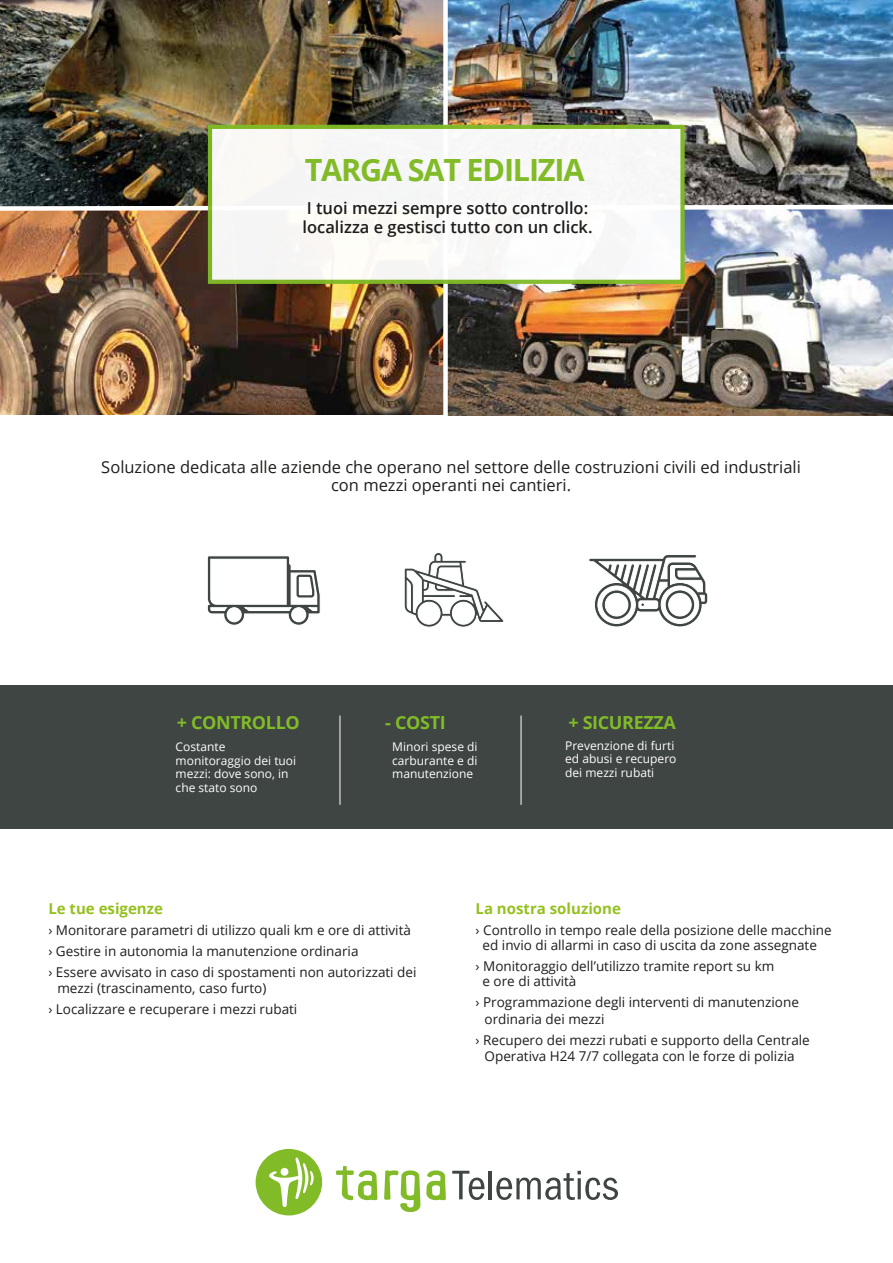
<style>
.page{position:relative;width:893px;height:1263px;background:#fff}
.page>*{position:absolute;margin:0;border:0;box-sizing:border-box;transform-origin:0 0}
.t1{font:700 30.6px "Open Sans";letter-spacing:-.04em;color:#81bb27}
.t2{font:700 18px "Open Sans";letter-spacing:-.02em;color:#81bb27}
.t3{font:16.5px/18px "Open Sans";color:#1d1d1b;text-align:center}
.t4{font:600 16.5px/19.8px "Open Sans";color:#1d1d1b}
.t5{font:700 15px "Open Sans";color:#95c11f}
.t6{font:13.5px/21px "Open Sans";color:#1d1d1b}
.t7{font:12px/13.5px "Open Sans";color:#fff}
</style>
<div class="page">
<img style="left:0;top:213px;width:443px;height:201px">
<img style="left:0;top:0;width:893px;height:202px">
<img style="left:448px;top:213px;width:445px;height:202px">
<div style="left:443px;top:0;width:5px;height:426px;background:#fff"></div>
<img style="left:0;top:202px;width:893px;height:11px">
<div style="left:0;top:685px;width:893px;height:143px;background:#3e4543"></div>
<hr style="left:340px;top:715px;width:1px;height:90px;background:#fff">
<hr style="left:521px;top:715px;width:1px;height:90px;background:#fff">
<div style="left:208px;top:125px;width:477px;height:159px;background:#f8f8f7;border:4px solid #81bb27"></div>
<svg style="left:452px;top:1171px;width:32px;height:29px"></svg>
<hr style="left:489px;top:1171px;width:3px;height:28px;background:#3e4543">
<svg style="left:496px;top:1171px;width:122px;height:29px"></svg>
<svg style="left:336px;top:1166px;width:110px;height:46px"></svg>
<svg style="left:256px;top:1149px;width:66px;height:66px"></svg>
<svg style="left:404px;top:553px;width:100px;height:74px"></svg>
<svg style="left:589px;top:554px;width:119px;height:73px"></svg>
<svg style="left:207px;top:556px;width:113px;height:69px"></svg>
<h1 class="t1" style="left:305px;top:148px;width:281px">TARGA SAT EDILIZIA</h1>
<p class="t4" style="left:303px;top:197px;width:292px">I tuoi mezzi sempre sotto controllo: localizza e gestisci tutto con un click.</p>
<p class="t3" style="left:101px;top:458px;width:701px">Soluzione dedicata alle aziende che operano nel settore delle costruzioni civili ed industriali con mezzi operanti nei cantieri.</p>
<h2 class="t2" style="left:177px;top:710px;width:125px">+ CONTROLLO</h2>
<h2 class="t2" style="left:568px;top:710px;width:109px">+ SICUREZZA</h2>
<p class="t7" style="left:565px;top:738px;width:113px">Prevenzione di furti ed abusi e recupero dei mezzi rubati</p>
<h2 class="t2" style="left:385px;top:710px;width:62px">- COSTI</h2>
<p class="t7" style="left:176px;top:740px;width:122px">Costante monitoraggio dei tuoi mezzi: dove sono, in che stato sono</p>
<p class="t7" style="left:392px;top:740px;width:87px;text-align:justify">Minori spese di carburante e di manutenzione</p>
<p class="t5" style="left:48px;top:897px;width:116px">Le tue esigenze</p>
<p class="t6" style="left:48px;top:919px;width:370px">› Monitorare parametri di utilizzo quali km e ore di attività › Gestire in autonomia la manutenzione ordinaria<br>› Essere avvisato in caso di spostamenti non autorizzati dei</p>
<p class="t6" style="left:48px;top:977px;width:250px;text-indent:9px">mezzi (trascinamento, caso furto)<br>› Localizzare e recuperare i mezzi rubati</p>
<p class="t5" style="left:476px;top:898px;width:147px">La nostra soluzione</p>
<p class="t6" style="left:476px;top:922px;width:358px;line-height:15px;text-align:center">› Controllo in tempo reale della posizione delle macchine ed invio di allarmi in caso di uscita da zone assegnate</p>
<p class="t6" style="left:483px;top:958px;width:293px;line-height:15px;text-indent:-7px">› Monitoraggio dell’utilizzo tramite report su km e ore di attività</p>
<p class="t6" style="left:485px;top:994px;width:316px;line-height:16.5px;text-indent:-9px">› Programmazione degli interventi di manutenzione ordinaria dei mezzi</p>
<p class="t6" style="left:476px;top:1031px;width:336px;line-height:16.5px;text-align:center">› Recupero dei mezzi rubati e supporto della Centrale<br>Operativa H24 7/7 collegata con le forze di polizia</p>
</div>
